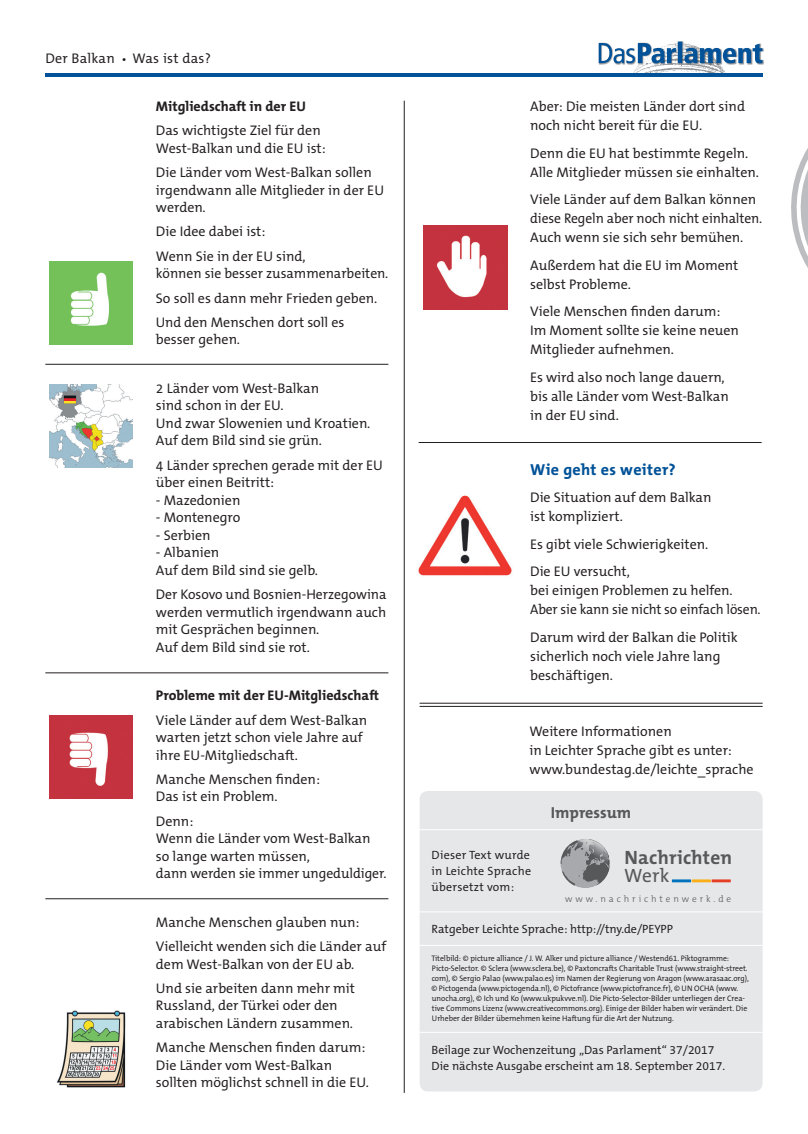
<style>
.page{position:relative;width:808px;height:1134px;background:#fff}
.page>*{position:absolute;margin:0;border:0;box-sizing:border-box;transform-origin:0 0}
.t1{font:700 19.3px "The Mix Os F";letter-spacing:.015em;color:#57585a}
.t2{font:19.3px "The Mix Os F";color:#57585a}
.t3{font:700 16px "The Mix Office";letter-spacing:.02em;color:#015298}
.t4{font:700 16px "The Mix Office";color:#57585a}
.t5{font:14px/17.5px "The Mix Office";color:#231f20}
.t6{font:700 14px "The Mix Office";color:#231f20}
.t7{font:14px "The Mix Office";letter-spacing:.02em;color:#231f20}
.t8{font:12px/16px "The Mix Office";color:#231f20;text-align:justify}
.t9{font:300 9.3px "The Mix Os F";letter-spacing:.31em;color:#57585a}
.t10{font:8px/10px "The Mix Office";letter-spacing:-.005em;color:#231f20}
.s1{font-family:"DINOT";font-size:9px}
</style>
<div class="page">
<img style="left:598px;top:49px;width:166px;height:8px">
<svg style="left:599px;top:42px;width:163px;height:32px"></svg>
<hr style="left:45px;top:74px;width:718px;height:3px;background:#015298">
<hr style="left:404px;top:101px;width:1px;height:992px;background:#231f20">
<hr style="left:420px;top:703px;width:343px;height:1px;background:#231f20">
<hr style="left:420px;top:706px;width:343px;height:1px;background:#231f20">
<div style="left:420px;top:791px;width:343px;height:300px;background:#e6e7e9;border-radius:9px"></div>
<svg style="left:561px;top:839px;width:49px;height:47px"></svg>
<hr style="left:672px;top:879px;width:19px;height:3px;background:#0072bc">
<hr style="left:692px;top:879px;width:19px;height:3px;background:#faaf18">
<hr style="left:712px;top:879px;width:19px;height:3px;background:#e53e25">
<hr style="left:417px;top:911px;width:346px;height:1px;background:#fff">
<hr style="left:417px;top:945px;width:346px;height:1px;background:#fff">
<hr style="left:416px;top:1032px;width:347px;height:1px;background:#fff">
<hr style="left:416px;top:829px;width:347px;height:1px;background:#fff">
<img style="left:50px;top:261px;width:83px;height:83px">
<img style="left:50px;top:716px;width:83px;height:83px">
<img style="left:50px;top:384px;width:83px;height:83px">
<img style="left:56px;top:1010px;width:70px;height:78px">
<img style="left:424px;top:226px;width:83px;height:83px">
<img style="left:418px;top:495px;width:94px;height:81px">
<hr style="left:45px;top:898px;width:343px;height:1px;background:#231f20">
<hr style="left:419px;top:442px;width:343px;height:1px;background:#231f20">
<hr style="left:45px;top:673px;width:343px;height:1px;background:#231f20">
<hr style="left:45px;top:364px;width:343px;height:1px;background:#231f20">
<svg style="left:791px;top:148px;width:17px;height:120px"></svg>
<p class="t7" style="left:45px;top:49px;width:167px">Der Balkan <span class="s1">•</span> Was ist das?</p>
<p class="t6" style="left:156px;top:97px;width:151px">Mitgliedschaft in der EU</p>
<p class="t5" style="left:156px;top:122px;width:171px">Das wichtigste Ziel für den<br>West-Balkan und die EU ist:</p>
<p class="t5" style="left:156px;top:164px;width:230px">Die Länder vom West-Balkan sollen irgendwann alle Mitglieder in der EU werden.</p>
<p class="t5" style="left:156px;top:220px;width:151px;line-height:24.3px">Die Idee dabei ist:<br>Wenn Sie in der EU sind,</p>
<p class="t5" style="left:156px;top:261px;width:234px;line-height:24.3px">können sie besser zusammenarbeiten.<br>So soll es dann mehr Frieden geben.<br>Und den Menschen dort soll es</p>
<p class="t5" style="left:156px;top:331px;width:86px">besser gehen.</p>
<p class="t5" style="left:156px;top:380px;width:216px">2 Länder vom West-Balkan<br>sind schon in der EU.<br>Und zwar Slowenien und Kroatien.<br>Auf dem Bild sind sie grün.</p>
<p class="t5" style="left:156px;top:456px;width:229px">4 Länder sprechen gerade mit der EU über einen Beitritt:</p>
<p class="t5" style="left:156px;top:491px;width:86px">- Mazedonien</p>
<p class="t5" style="left:156px;top:509px;width:86px">- Montenegro</p>
<p class="t5" style="left:156px;top:526px;width:56px">- Serbien</p>
<p class="t5" style="left:156px;top:544px;width:164px">- Albanien<br>Auf dem Bild sind sie gelb.</p>
<p class="t5" style="left:156px;top:586px;width:232px">Der Kosovo und Bosnien-Herzegowina werden vermutlich irgendwann auch mit Gesprächen beginnen.<br>Auf dem Bild sind sie rot.</p>
<p class="t6" style="left:156px;top:686px;width:225px">Probleme mit der EU-Mitgliedschaft</p>
<p class="t5" style="left:156px;top:711px;width:213px">Viele Länder auf dem West-Balkan warten jetzt schon viele Jahre auf ihre EU-Mitgliedschaft.</p>
<p class="t5" style="left:156px;top:770px;width:166px">Manche Menschen finden:<br>Das ist ein Problem.</p>
<p class="t5" style="left:156px;top:812px;width:232px">Denn:<br>Wenn die Länder vom West-Balkan so lange warten müssen,<br>dann werden sie immer ungeduldiger.</p>
<p class="t5" style="left:156px;top:910px;width:232px;line-height:24.3px">Manche Menschen glauben nun:<br>Vielleicht wenden sich die Länder auf</p>
<p class="t5" style="left:156px;top:952px;width:201px;line-height:24.3px">dem West-Balkan von der EU ab.<br>Und sie arbeiten dann mehr mit</p>
<p class="t5" style="left:156px;top:997px;width:199px">Russland, der Türkei oder den arabischen Ländern zusammen.</p>
<p class="t5" style="left:156px;top:1039px;width:215px">Manche Menschen finden darum:<br>Die Länder vom West-Balkan sollten möglichst schnell in die EU.</p>
<p class="t5" style="left:530px;top:97px;width:216px;line-height:19px">Aber: Die meisten Länder dort sind noch nicht bereit für die EU.</p>
<p class="t5" style="left:530px;top:143px;width:230px;line-height:19px">Denn die EU hat bestimmte Regeln.<br>Alle Mitglieder müssen sie einhalten.</p>
<p class="t5" style="left:530px;top:190px;width:233px;line-height:19px">Viele Länder auf dem Balkan können diese Regeln aber noch nicht einhalten.<br>Auch wenn sie sich sehr bemühen.</p>
<p class="t5" style="left:530px;top:255px;width:210px;line-height:19px">Außerdem hat die EU im Moment selbst Probleme.</p>
<p class="t5" style="left:530px;top:302px;width:210px;line-height:19px">Viele Menschen finden darum:<br>Im Moment sollte sie keine neuen<br>Mitglieder aufnehmen.</p>
<p class="t5" style="left:530px;top:367px;width:200px;line-height:19px">Es wird also noch lange dauern, bis alle Länder vom West-Balkan in der EU sind.</p>
<p class="t3" style="left:530px;top:459px;width:147px">Wie geht es weiter?</p>
<p class="t5" style="left:530px;top:488px;width:183px;line-height:19px">Die Situation auf dem Balkan ist kompliziert.</p>
<p class="t5" style="left:530px;top:530px;width:179px;line-height:27.5px">Es gibt viele Schwierigkeiten.<br>Die EU versucht,</p>
<p class="t5" style="left:530px;top:581px;width:232px;line-height:19px">bei einigen Problemen zu helfen.<br>Aber sie kann sie nicht so einfach lösen.</p>
<p class="t5" style="left:530px;top:627px;width:209px;line-height:19px">Darum wird der Balkan die Politik sicherlich noch viele Jahre lang beschäftigen.</p>
<p class="t5" style="left:529px;top:722px;width:226px;line-height:19px">Weitere Informationen<br>in Leichter Sprache gibt es unter: www.bundestag.de/leichte_sprache</p>
<p class="t8" style="left:432px;top:847px;width:101px">Dieser Text wurde in Leichte Sprache übersetzt vom:</p>
<p class="t4" style="left:551px;top:803px;width:82px">Impressum</p>
<h1 class="t1" style="left:624px;top:845px;width:109px">Nachrichten</h1>
<h1 class="t2" style="left:624px;top:863px;width:47px">Werk</h1>
<p class="t9" style="left:565px;top:893px;width:168px">www.nachrichtenwerk.de</p>
<p class="t8" style="left:432px;top:921px;width:243px">Ratgeber Leichte Sprache: http://tny.de/PEYPP</p>
<p class="t10" style="left:431px;top:954px;width:319px">Titelbild: © picture alliance / J. W. Alker und picture alliance / Westend61. Piktogramme:<br>Picto-Selector. © Sclera (www.sclera.be), © Paxtoncrafts Charitable Trust (www.straight-street. com), © Sergio Palao (www.palao.es) im Namen der Regierung von Aragon (www.arasaac.org), © Pictogenda (www.pictogenda.nl), © Pictofrance (www.pictofrance.fr), © UN OCHA (www. unocha.org), © Ich und Ko (www.ukpukvve.nl). Die Picto-Selector-Bilder unterliegen der Crea&shy;tive Commons Lizenz (www.creativecommons.org). Einige der Bilder haben wir verändert. Die Urheber der Bilder übernehmen keine Haftung für die Art der Nutzung.</p>
<p class="t8" style="left:432px;top:1042px;width:295px">Beilage zur Wochenzeitung „Das Parlament“ 37/2017<br>Die nächste Ausgabe erscheint am 18. September 2017.</p>
</div>
